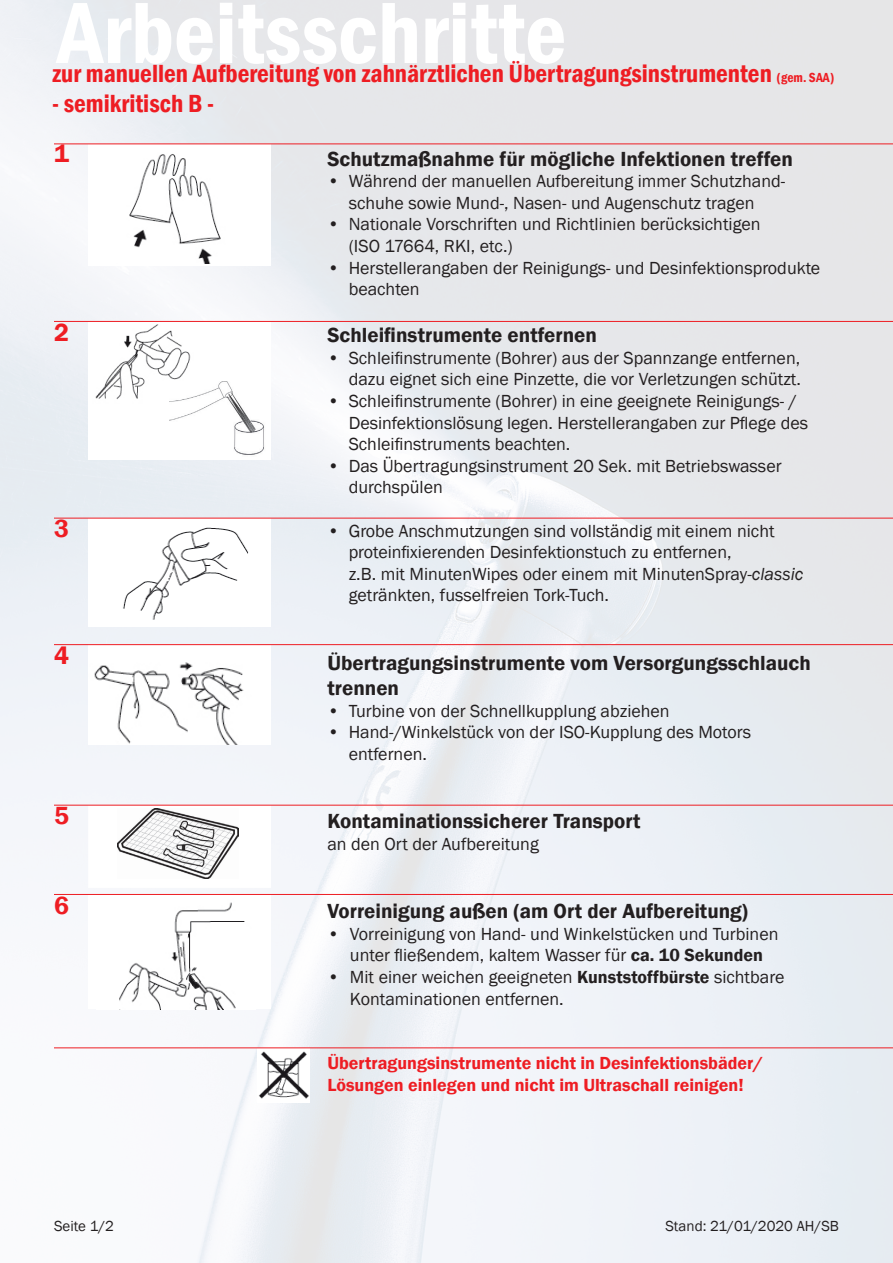
<style>
.page{position:relative;width:893px;height:1263px;background:#fff}
.page>*{position:absolute;margin:0;border:0;box-sizing:border-box;transform-origin:0 0}
.t1{font:600 condensed 90px "Franklin Gothic";color:#fff}
.t2{font:600 condensed 25.5px "Franklin Gothic";color:#ee1d23}
.t3{font:600 25.5px "Franklin Gothic";color:#ee1d23}
.t4{font:600 21px/25.2px "Franklin Gothic";color:#231f20}
.t5{font:18px/21.6px "Franklin Gothic";color:#231f20}
.t6{font:600 18px "Franklin Gothic";color:#ee1d23}
.t7{font:15px "Franklin Gothic";color:#231f20}
.t8{font:600 condensed 13.5px "Franklin Gothic";color:#ee1d23}
.s1{font-style:italic}
.s2{font-weight:600}
</style>
<div class="page">
<img style="left:0;top:0;width:893px;height:1263px">
<div style="left:88px;top:144px;width:183px;height:121px;background:#fff"></div>
<div style="left:88px;top:322px;width:183px;height:137px;background:#fff"></div>
<img style="left:95px;top:324px;width:96px;height:78px">
<div style="left:88px;top:645px;width:183px;height:99px;background:#fff"></div>
<img style="left:88px;top:645px;width:168px;height:99px">
<div style="left:89px;top:806px;width:181px;height:81px;background:#fff"></div>
<img style="left:118px;top:808px;width:120px;height:70px">
<div style="left:88px;top:519px;width:183px;height:108px;background:#fff"></div>
<img style="left:123px;top:527px;width:125px;height:93px">
<div style="left:88px;top:894px;width:183px;height:115px;background:#fff"></div>
<img style="left:119px;top:902px;width:126px;height:107px">
<img style="left:129px;top:154px;width:92px;height:109px">
<hr style="left:54px;top:144px;width:839px;height:1px;background:#ee1d23">
<hr style="left:54px;top:321px;width:839px;height:1px;background:#ee1d23">
<hr style="left:54px;top:518px;width:839px;height:1px;background:#ee1d23">
<hr style="left:54px;top:644px;width:839px;height:1px;background:#ee1d23">
<hr style="left:54px;top:805px;width:839px;height:1px;background:#ee1d23">
<hr style="left:54px;top:894px;width:839px;height:1px;background:#ee1d23">
<img style="left:170px;top:381px;width:94px;height:74px">
<img style="left:257px;top:1048px;width:52px;height:54px">
<hr style="left:54px;top:1047px;width:839px;height:1px;background:#ee1d23">
<p class="t1" style="left:57px;top:-27px;width:511px">Arbeitsschritte</p>
<p class="t2" style="left:52px;top:56px;width:721px">zur manuellen Aufbereitung von zahnärztlichen Übertragungsinstrumenten</p>
<p class="t8" style="left:777px;top:68px;width:59px">(gem. SAA)</p>
<p class="t2" style="left:52px;top:87px;width:163px">- semikritisch B -</p>
<p class="t3" style="left:54px;top:138px;width:16px">1</p>
<p class="t3" style="left:54px;top:316px;width:16px">2</p>
<p class="t3" style="left:54px;top:513px;width:16px">3</p>
<p class="t3" style="left:54px;top:639px;width:16px">4</p>
<p class="t3" style="left:54px;top:800px;width:16px">5</p>
<p class="t3" style="left:54px;top:889px;width:16px">6</p>
<p class="t4" style="left:327px;top:146px;width:467px">Schutzmaßnahme für mögliche Infektionen treffen</p>
<p class="t5" style="left:327px;top:171px;width:459px">• Während der manuellen Aufbereitung immer Schutzhand-</p>
<p class="t5" style="left:349px;top:192px;width:407px">schuhe sowie Mund-, Nasen- und Augenschutz tragen</p>
<p class="t5" style="left:349px;top:214px;width:413px;text-indent:-21px">• Nationale Vorschriften und Richtlinien berücksichtigen (ISO 17664, RKI, etc.)</p>
<p class="t5" style="left:327px;top:257px;width:494px">• Herstellerangaben der Reinigungs- und Desinfektionsprodukte</p>
<p class="t5" style="left:349px;top:279px;width:73px">beachten</p>
<p class="t4" style="left:327px;top:323px;width:271px">Schleifinstrumente entfernen</p>
<p class="t5" style="left:327px;top:347px;width:474px">• Schleifinstrumente (Bohrer) aus der Spannzange entfernen,</p>
<p class="t5" style="left:349px;top:369px;width:454px">dazu eignet sich eine Pinzette, die vor Verletzungen schützt.</p>
<p class="t5" style="left:327px;top:390px;width:471px">• Schleifinstrumente (Bohrer) in eine geeignete Reinigungs- /</p>
<p class="t5" style="left:349px;top:412px;width:461px">Desinfektionslösung legen. Herstellerangaben zur Pflege des</p>
<p class="t5" style="left:349px;top:434px;width:223px">Schleifinstruments beachten.</p>
<p class="t5" style="left:327px;top:455px;width:456px">• Das Übertragungsinstrument 20 Sek. mit Betriebswasser</p>
<p class="t5" style="left:349px;top:477px;width:96px">durchspülen</p>
<p class="t5" style="left:327px;top:520px;width:449px">• Grobe Anschmutzungen sind vollständig mit einem nicht</p>
<p class="t5" style="left:349px;top:542px;width:384px">proteinfixierenden Desinfektionstuch zu entfernen,</p>
<p class="t5" style="left:349px;top:563px;width:456px">z.B. mit MinutenWipes oder einem mit MinutenSpray-<span class="s1">classic</span></p>
<p class="t5" style="left:349px;top:585px;width:262px">getränkten, fusselfreien Tork-Tuch.</p>
<p class="t4" style="left:327px;top:650px;width:485px">Übertragungsinstrumente vom Versorgungsschlauch trennen</p>
<p class="t5" style="left:327px;top:700px;width:344px">• Turbine von der Schnellkupplung abziehen</p>
<p class="t5" style="left:327px;top:722px;width:425px">• Hand-/Winkelstück von der ISO-Kupplung des Motors</p>
<p class="t5" style="left:349px;top:743px;width:80px">entfernen.</p>
<p class="t4" style="left:327px;top:809px;width:315px">Kontaminationssicherer Transport</p>
<p class="t5" style="left:327px;top:833px;width:213px">an den Ort der Aufbereitung</p>
<p class="t4" style="left:327px;top:899px;width:422px">Vorreinigung außen (am Ort der Aufbereitung)</p>
<p class="t5" style="left:327px;top:923px;width:453px">• Vorreinigung von Hand- und Winkelstücken und Turbinen</p>
<p class="t5" style="left:350px;top:945px;width:415px">unter fließendem, kaltem Wasser für <span class="s2">ca. 10 Sekunden</span></p>
<p class="t5" style="left:327px;top:966px;width:459px">• Mit einer weichen geeigneten <span class="s2">Kunststoffbürste</span> sichtbare</p>
<p class="t5" style="left:350px;top:988px;width:215px">Kontaminationen entfernen.</p>
<p class="t6" style="left:327px;top:1052px;width:437px">Übertragungsinstrumente nicht in Desinfektionsbäder/</p>
<p class="t6" style="left:327px;top:1074px;width:418px">Lösungen einlegen und nicht im Ultraschall reinigen!</p>
<p class="t7" style="left:54px;top:1217px;width:62px">Seite 1/2</p>
<p class="t7" style="left:665px;top:1217px;width:175px">Stand: 21/01/2020 AH/SB</p>
</div>
